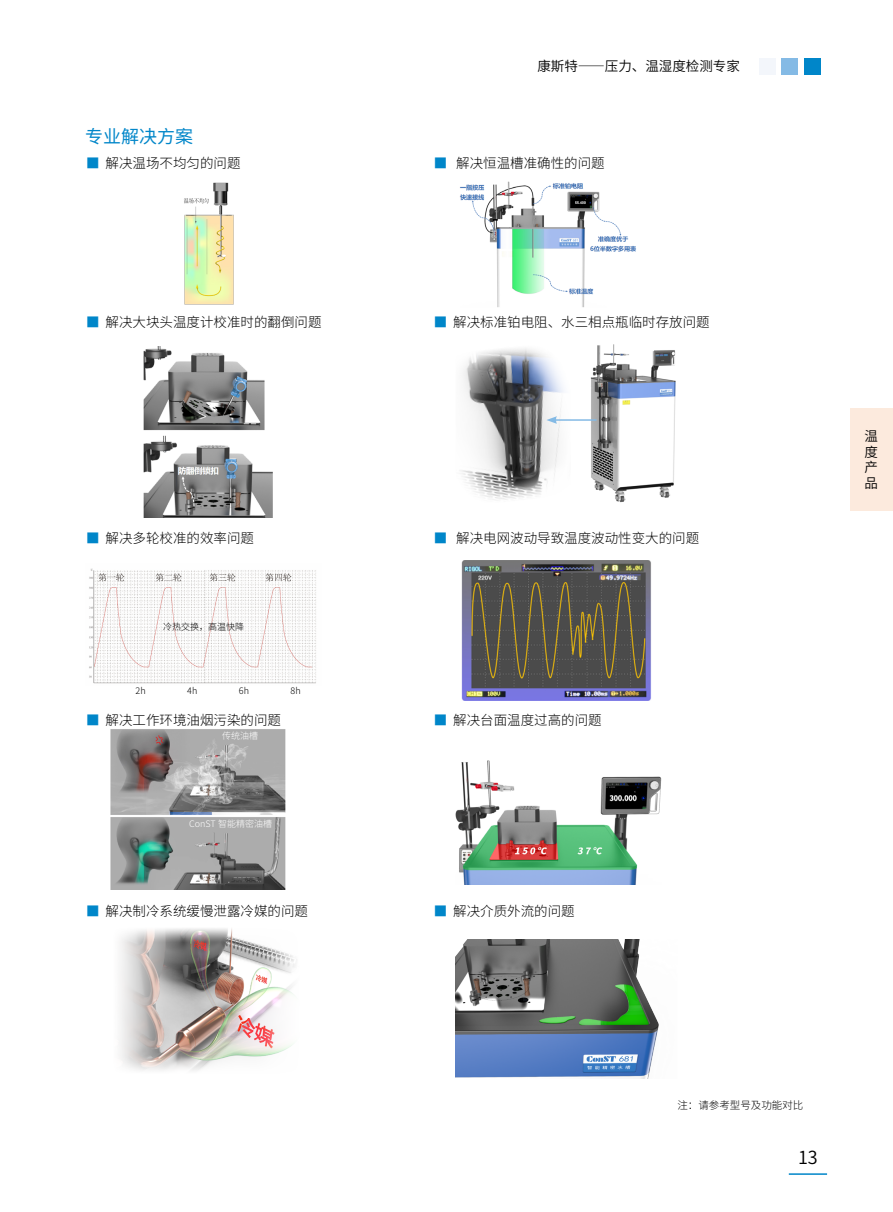
<style>
.page{position:relative;width:893px;height:1212px;background:#fff}
.page>*{position:absolute;margin:0;border:0;box-sizing:border-box;transform-origin:0 0}
.t1{font:18px "Source Han Sans CN";color:#0086c9}
.t2{font:18px "Source Han Sans CN";color:#000}
.t3{font:300 13.5px "Source Han Sans CN";color:#000}
.t4{font:13.5px/15.5px "Source Han Sans CN";color:#000;text-align:justify}
.t5{font:300 10.5px "Source Han Sans CN";color:#000}
.t6{font:300 9px "Source Han Sans CN";color:#000}
.t7{font:300 9px "Source Han Sans CN";color:#fff}
.s1{color:#0086c9}
</style>
<div class="page">
<div style="left:850px;top:408px;width:43px;height:102px;background:#fceadd"></div>
<div style="left:804px;top:58px;width:16px;height:16px;background:#0086c9"></div>
<div style="left:782px;top:58px;width:16px;height:16px;background:#84bae5"></div>
<div style="left:759px;top:58px;width:16px;height:16px;background:#f3f6fb"></div>
<hr style="left:789px;top:1173px;width:38px;height:2px;background:#0086c9">
<img style="left:143px;top:346px;width:130px;height:171px">
<img style="left:184px;top:182px;width:50px;height:123px">
<img style="left:460px;top:181px;width:176px;height:126px">
<img style="left:461px;top:560px;width:190px;height:141px">
<img style="left:89px;top:568px;width:227px;height:116px">
<img style="left:456px;top:939px;width:203px;height:140px">
<img style="left:110px;top:729px;width:176px;height:160px">
<img style="left:120px;top:928px;width:175px;height:143px">
<img style="left:590px;top:344px;width:86px;height:159px">
<img style="left:460px;top:348px;width:104px;height:152px">
<img style="left:456px;top:760px;width:205px;height:124px">
<div style="left:504px;top:761px;width:84px;height:21px;background:#fff"></div>
<hr style="left:555px;top:419px;width:42px;height:2px;background:#84bae5">
<svg style="left:546px;top:416px;width:11px;height:8px"></svg>
<h1 class="t1" style="left:85px;top:127px;width:110px">专业解决方案</h1>
<p class="t4" style="left:537px;top:59px;width:204px">康斯特——压力、温湿度检测专家</p>
<p class="t3" style="left:86px;top:156px;width:156px"><span class="s1">■</span> 解决温场不均匀的问题</p>
<p class="t3" style="left:434px;top:156px;width:172px"><span class="s1">■</span> 解决恒温槽准确性的问题</p>
<p class="t3" style="left:86px;top:314px;width:237px"><span class="s1">■</span> 解决大块头温度计校准时的翻倒问题</p>
<p class="t3" style="left:86px;top:531px;width:169px"><span class="s1">■</span> 解决多轮校准的效率问题</p>
<p class="t6" style="left:163px;top:622px;width:82px">冷热交换，高温快降</p>
<p class="t6" style="left:136px;top:686px;width:12px">2h</p>
<p class="t6" style="left:187px;top:686px;width:12px">4h</p>
<p class="t6" style="left:239px;top:686px;width:12px">6h</p>
<p class="t6" style="left:291px;top:686px;width:12px">8h</p>
<p class="t3" style="left:434px;top:314px;width:277px"><span class="s1">■</span> 解决标准铂电阻、水三相点瓶临时存放问题</p>
<p class="t3" style="left:434px;top:531px;width:267px"><span class="s1">■</span> 解决电网波动导致温度波动性变大的问题</p>
<p class="t3" style="left:86px;top:712px;width:196px"><span class="s1">■</span> 解决工作环境油烟污染的问题</p>
<p class="t3" style="left:434px;top:712px;width:169px"><span class="s1">■</span> 解决台面温度过高的问题</p>
<p class="t7" style="left:222px;top:731px;width:37px">传统油槽</p>
<p class="t7" style="left:189px;top:818px;width:84px">ConST 智能精密油槽</p>
<p class="t3" style="left:86px;top:903px;width:223px"><span class="s1">■</span> 解决制冷系统缓慢泄露冷媒的问题</p>
<p class="t3" style="left:434px;top:903px;width:142px"><span class="s1">■</span> 解决介质外流的问题</p>
<p class="t4" style="left:865px;top:429px;width:15px">温度产品</p>
<p class="t5" style="left:677px;top:1099px;width:128px">注：请参考型号及功能对比</p>
<h1 class="t2" style="left:798px;top:1147px;width:21px">13</h1>
</div>
